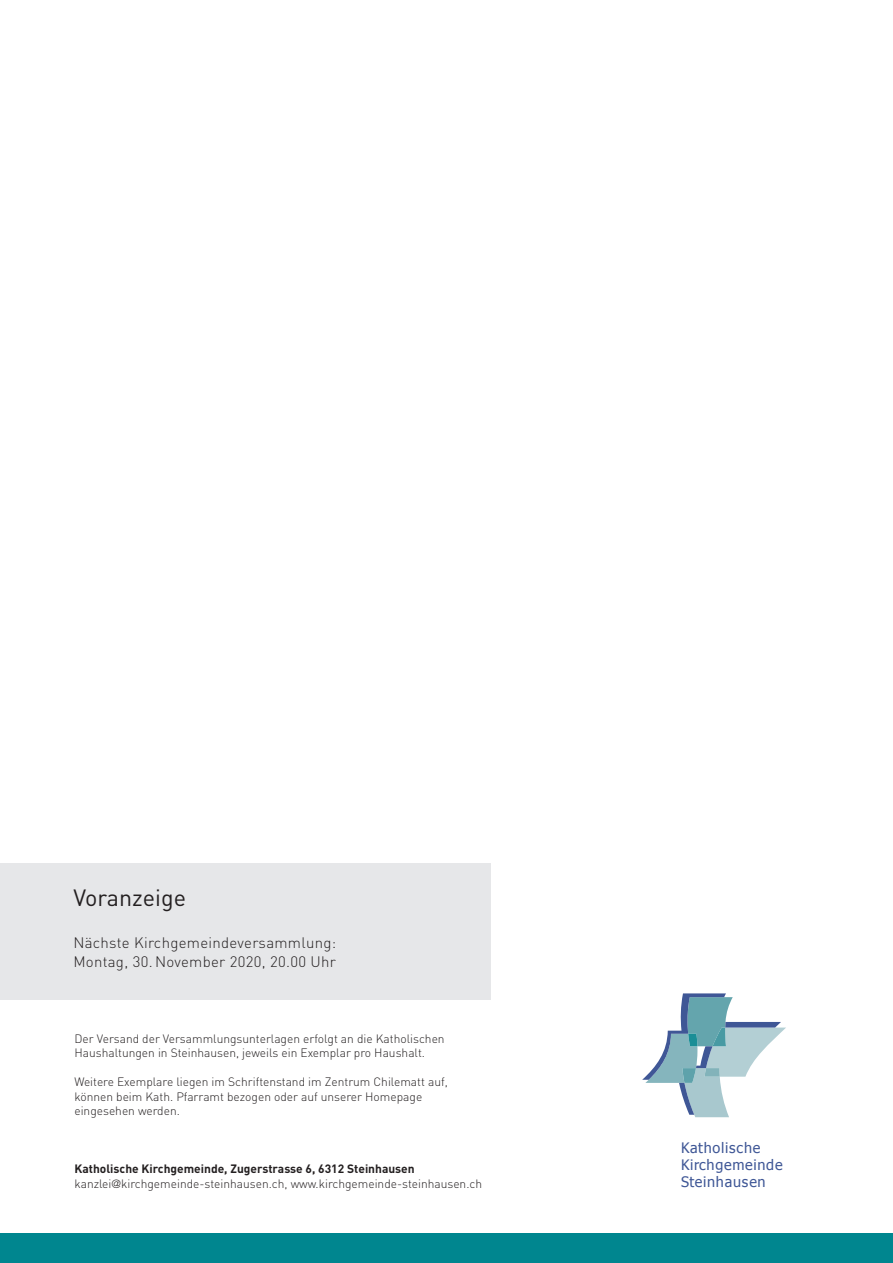
<style>
.page{position:relative;width:893px;height:1263px;background:#fff}
.page>*{position:absolute;margin:0;border:0;box-sizing:border-box;transform-origin:0 0}
.t1{font:23.25px "DIN";color:#231f20}
.t2{font:300 15px/19.5px "DIN";letter-spacing:.02em;color:#231f20}
.t3{font:14.4px/17.1px "Tahoma";letter-spacing:.05em;color:#3f5796}
.t4{font:300 12px/14.4px "DIN";color:#231f20}
.s1{font-weight:700}
.s2{font-family:"Frutiger";font-stretch:condensed}
</style>
<div class="page">
<div style="left:0;top:1233px;width:893px;height:30px;background:#00868f"></div>
<svg style="left:642px;top:993px;width:144px;height:124px"></svg>
<div style="left:0;top:863px;width:491px;height:137px;background:#e6e7e9"></div>
<h1 class="t1" style="left:73px;top:883px;width:114px">Voranzeige</h1>
<p class="t2" style="left:73px;top:932px;width:264px">Nächste Kirchgemeindeversammlung:<br>Montag, 30. November 2020, 20.00 Uhr</p>
<p class="t4" style="left:74px;top:1031px;width:372px">Der Versand der Versammlungsunterlagen erfolgt an die Katholischen<br>Haushaltungen in Steinhausen, jeweils ein Exemplar pro Haushalt.</p>
<p class="t4" style="left:74px;top:1074px;width:375px">Weitere Exemplare liegen im Schriftenstand im Zentrum Chilematt auf, können beim Kath. Pfarramt bezogen oder auf unserer Homepage eingesehen werden.</p>
<p class="t4" style="left:74px;top:1161px;width:409px"><span class="s1">Katholische Kirchgemeinde, Zugerstrasse 6, 6312 Steinhausen </span>kanzlei<span class="s2">@</span>kirchgemeinde-steinhausen.ch, www.kirchgemeinde-steinhausen.ch</p>
<p class="t3" style="left:681px;top:1139px;width:103px">Katholische<br>Kirchgemeinde<br>Steinhausen</p>
</div>
